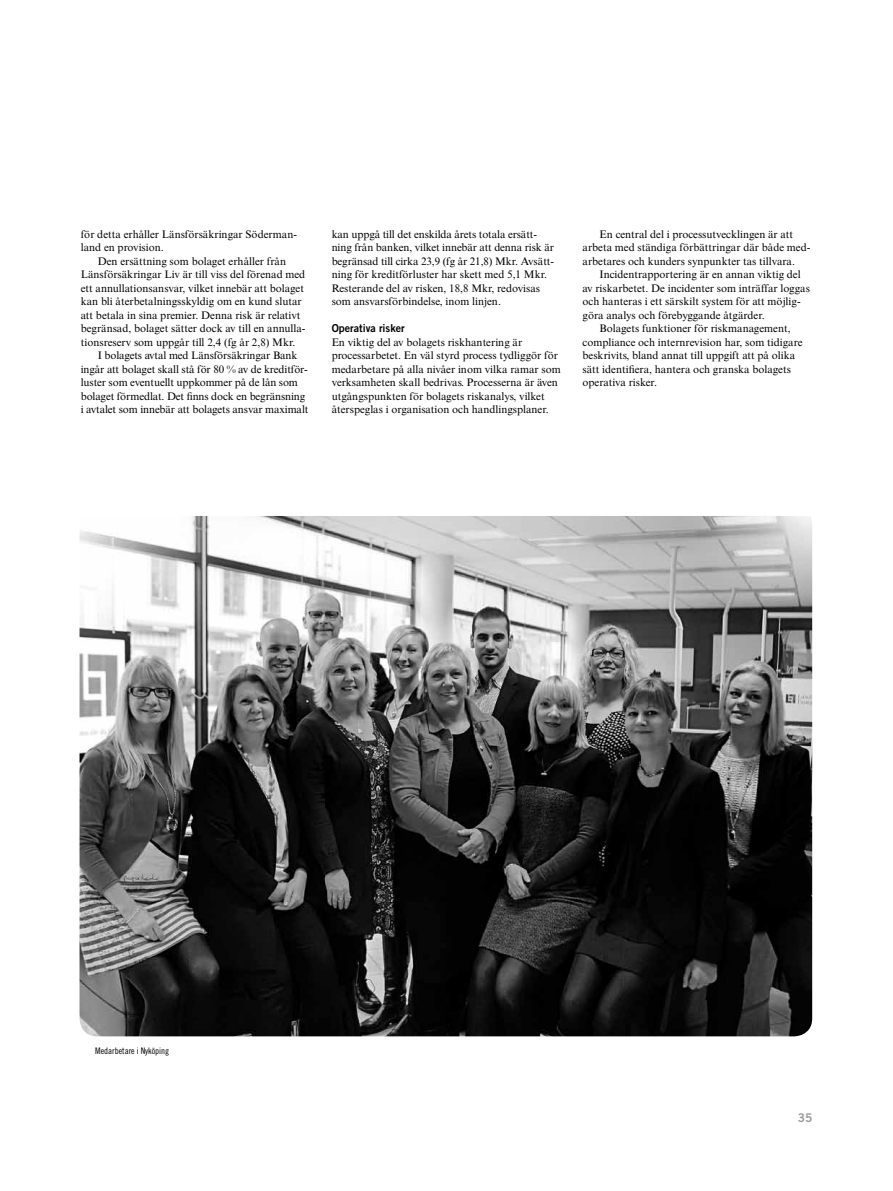
<style>
.page{position:relative;width:893px;height:1191px;background:#fff}
.page>*{position:absolute;margin:0;border:0;box-sizing:border-box;transform-origin:0 0}
.t1{font:700 12px "LF Trade";color:#989898}
.t2{font:10.95px/13.5px "LF Times";color:#000}
.t3{font:700 10.95px "LF Trade";color:#000}
.t4{font:9px "Trade Gothic Cond Eighteen";color:#000}
</style>
<div class="page">
<img style="left:80px;top:516px;width:732px;height:520px">
<p class="t2" style="left:81px;top:227px;width:218px">för detta erhåller Länsförsäkringar Söderman&shy;land en provision.</p>
<p class="t2" style="left:98px;top:254px;width:190px">Den ersättning som bolaget erhåller från</p>
<p class="t2" style="left:81px;top:268px;width:226px">Länsförsäkringar Liv är till viss del förenad med</p>
<p class="t2" style="left:81px;top:281px;width:225px">ett annullationsansvar, vilket innebär att bolaget</p>
<p class="t2" style="left:81px;top:295px;width:223px">kan bli återbetalningsskyldig om en kund slutar</p>
<p class="t2" style="left:81px;top:308px;width:221px">att betala in sina premier. Denna risk är relativt</p>
<p class="t2" style="left:81px;top:322px;width:225px">begränsad, bolaget sätter dock av till en annulla-</p>
<p class="t2" style="left:81px;top:335px;width:216px">tionsreserv som uppgår till 2,4 (fg år 2,8) Mkr.</p>
<p class="t2" style="left:98px;top:349px;width:201px">I bolagets avtal med Länsförsäkringar Bank</p>
<p class="t2" style="left:81px;top:362px;width:229px">ingår att bolaget skall stå för 80 % av de kreditför-</p>
<p class="t2" style="left:81px;top:376px;width:219px">luster som eventuellt uppkommer på de lån som</p>
<p class="t2" style="left:81px;top:389px;width:226px">bolaget förmedlat. Det finns dock en begränsning</p>
<p class="t2" style="left:81px;top:403px;width:229px">i avtalet som innebär att bolagets ansvar maximalt</p>
<p class="t2" style="left:332px;top:227px;width:224px">kan uppgå till det enskilda årets totala ersätt&shy;ning från banken, vilket innebär att denna risk är begränsad till cirka 23,9 (fg år 21,8) Mkr. Avsätt&shy;ning för kreditförluster har skett med 5,1 Mkr.<br>Resterande del av risken, 18,8 Mkr, redovisas som ansvarsförbindelse, inom linjen.</p>
<p class="t3" style="left:332px;top:321px;width:75px">Operativa risker</p>
<p class="t2" style="left:332px;top:335px;width:231px">En viktig del av bolagets riskhantering är processarbetet. En väl styrd process tydliggör för medarbetare på alla nivåer inom vilka ramar som verksamheten skall bedrivas. Processerna är även utgångspunkten för bolagets riskanalys, vilket återspeglas i organisation och handlingsplaner.</p>
<p class="t2" style="left:583px;top:227px;width:229px;text-indent:17px">En central del i processutvecklingen är att arbeta med ständiga förbättringar där både med&shy;arbetares och kunders synpunkter tas tillvara.</p>
<p class="t2" style="left:600px;top:268px;width:203px">Incidentrapportering är en annan viktig del</p>
<p class="t2" style="left:583px;top:281px;width:229px">av riskarbetet. De incidenter som inträffar loggas</p>
<p class="t2" style="left:583px;top:295px;width:220px">och hanteras i ett särskilt system för att möjlig-</p>
<p class="t2" style="left:583px;top:308px;width:184px">göra analys och förebyggande åtgärder.</p>
<p class="t2" style="left:600px;top:322px;width:193px">Bolagets funktioner för riskmanagement,</p>
<p class="t2" style="left:583px;top:335px;width:222px">compliance och internrevision har, som tidigare</p>
<p class="t2" style="left:583px;top:349px;width:214px">beskrivits, bland annat till uppgift att på olika</p>
<p class="t2" style="left:583px;top:362px;width:210px">sätt identifiera, hantera och granska bolagets</p>
<p class="t2" style="left:583px;top:376px;width:76px">operativa risker.</p>
<p class="t4" style="left:95px;top:1045px;width:75px">Medarbetare i Nyköping</p>
<p class="t1" style="left:798px;top:1110px;width:16px">35</p>
</div>
